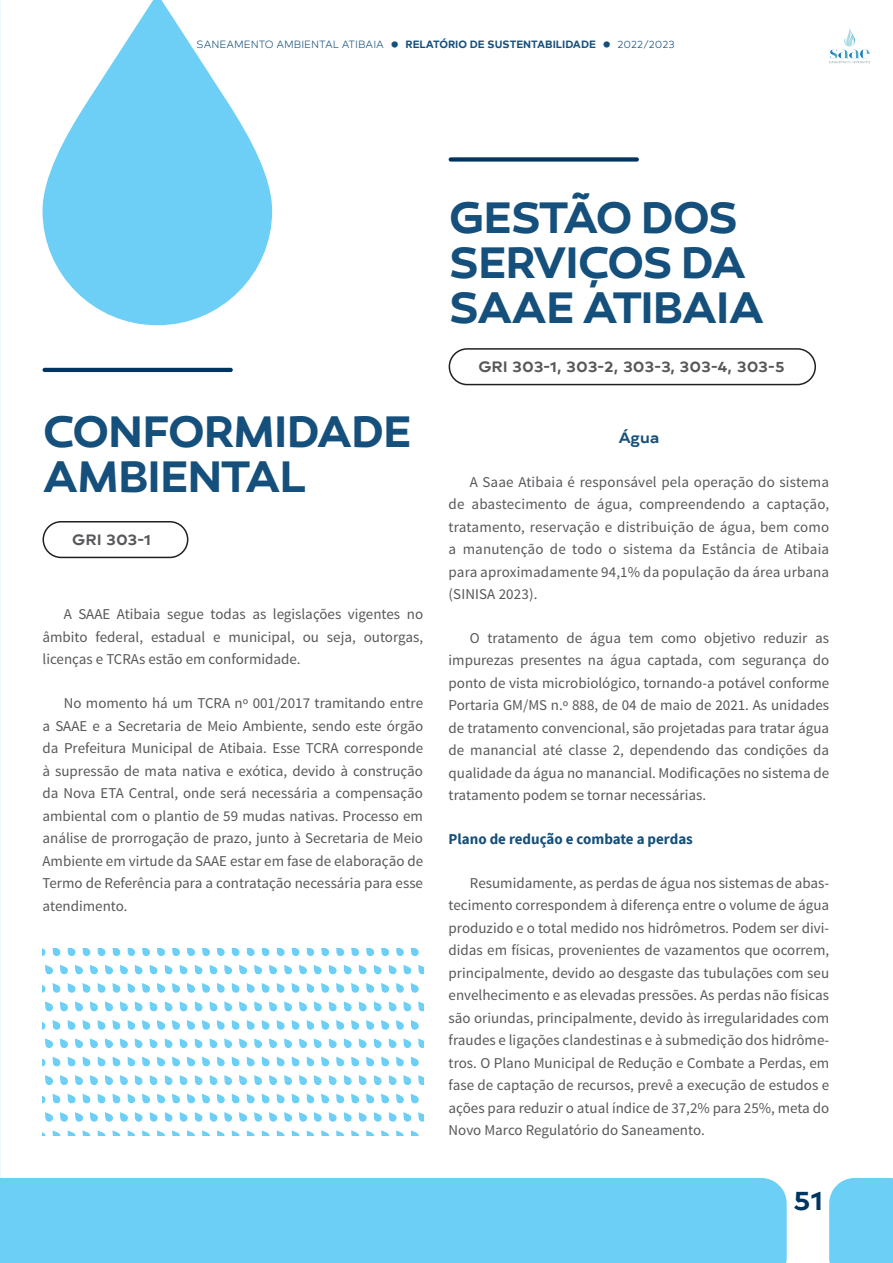
<style>
.page{position:relative;width:893px;height:1263px;background:#fff}
.page>*{position:absolute;margin:0;border:0;box-sizing:border-box;transform-origin:0 0}
.t1{font:600 45px/45px "Canaro";letter-spacing:-.03em;color:#154f7b}
.t2{font:700 36px "Typold";color:#154f7b}
.t3{font:700 27px "Typold Extended";color:#003562}
.t4{font:15px/22.5px "Source Sans Pro";color:#57585a;text-align:justify}
.t5{font:700 15px "Typold Extended";color:#57585a}
.t6{font:700 15px "Source Sans Pro";color:#154f7b}
.t7{font:700 15px "Typold Extended";color:#154f7b}
.t8{font:300 10.5px "Typold";color:#154f7b}
.t9{font:700 10.5px "Typold";color:#154f7b}
</style>
<div class="page">
<img style="left:43px;top:948px;width:380px;height:187px">
<svg style="left:43px;top:0;width:229px;height:325px;fill:#6dcff6"></svg>
<div style="left:1px;top:1178px;width:786px;height:85px;background:#6bcff6"></div>
<div style="left:829px;top:1178px;width:64px;height:85px;background:#6bcff6"></div>
<img style="left:829px;top:27px;width:41px;height:37px">
<div style="left:43px;top:521px;width:145px;height:37px;border:2px solid #231f20;border-radius:18px"></div>
<div style="left:449px;top:348px;width:367px;height:37px;border:2px solid #231f20;border-radius:18px"></div>
<hr style="left:43px;top:368px;width:190px;height:4px;background:#003562;border-radius:2px">
<div style="left:449px;top:157px;width:190px;height:5px;background:#003562;border-radius:2px"></div>
<svg style="left:0;top:1px;width:1px;height:1262px"></svg>
<p class="t8" style="left:197px;top:37px;width:189px">SANEAMENTO AMBIENTAL ATIBAIA</p>
<h2 class="t2" style="left:389px;top:4px;width:12px">.</h2>
<p class="t9" style="left:406px;top:36px;width:192px">RELATÓRIO DE SUSTENTABILIDADE</p>
<h2 class="t2" style="left:601px;top:4px;width:12px">.</h2>
<p class="t8" style="left:617px;top:37px;width:59px">2022/2023</p>
<h1 class="t1" style="left:449px;top:195px;width:317px">GESTÃO DOS<br>SERVIÇOS DA<br>SAAE ATIBAIA</h1>
<h1 class="t1" style="left:43px;top:409px;width:370px">CONFORMIDADE<br>AMBIENTAL</h1>
<p class="t5" style="left:72px;top:527px;width:80px">GRI 303-1</p>
<p class="t4" style="left:43px;top:603px;width:382px;text-indent:21px">A SAAE Atibaia segue todas as legislações vigentes no âmbito federal, estadual e municipal, ou seja, outorgas, licenças e TCRAs estão em conformidade.</p>
<p class="t4" style="left:43px;top:692px;width:382px;text-indent:21px">No momento há um TCRA nº 001/2017 tramitando entre a SAAE e a Secretaria de Meio Ambiente, sendo este órgão da Prefeitura Municipal de Atibaia. Esse TCRA corresponde à supressão de mata nativa e exótica, devido à construção da Nova ETA Central, onde será necessária a compensação ambiental com o plantio de 59 mudas nativas. Processo em análise de prorrogação de prazo, junto à Secretaria de Meio Ambiente em virtude da SAAE estar em fase de elaboração de Termo de Referência para a contratação necessária para esse atendimento.</p>
<p class="t5" style="left:478px;top:354px;width:308px">GRI 303-1, 303-2, 303-3, 303-4, 303-5</p>
<p class="t7" style="left:618px;top:425px;width:43px">Água</p>
<p class="t4" style="left:449px;top:471px;width:382px;text-indent:21px">A Saae Atibaia é responsável pela operação do sistema de abastecimento de água, compreendendo a captação, tratamento, reservação e distribuição de água, bem como a manutenção de todo o sistema da Estância de Atibaia para aproximadamente 94,1% da população da área urbana (SINISA 2023).</p>
<p class="t4" style="left:449px;top:627px;width:382px;text-indent:21px">O tratamento de água tem como objetivo reduzir as impurezas presentes na água captada, com segurança do ponto de vista microbiológico, tornando-a potável conforme Portaria GM/MS n.º 888, de 04 de maio de 2021. As unidades de tratamento convencional, são projetadas para tratar água de manancial até classe 2, dependendo das condições da qualidade da água no manancial. Modificações no sistema de tratamento podem se tornar necessárias.</p>
<p class="t6" style="left:449px;top:829px;width:246px">Plano de redução e combate a perdas</p>
<p class="t4" style="left:449px;top:872px;width:382px;text-indent:21px">Resumidamente, as perdas de água nos sistemas de abas&shy;tecimento correspondem à diferença entre o volume de água produzido e o total medido nos hidrômetros. Podem ser divi&shy;didas em físicas, provenientes de vazamentos que ocorrem, principalmente, devido ao desgaste das tubulações com seu envelhecimento e as elevadas pressões. As perdas não físicas são oriundas, principalmente, devido às irregularidades com fraudes e ligações clandestinas e à submedição dos hidrôme&shy;tros. O Plano Municipal de Redução e Combate a Perdas, em fase de captação de recursos, prevê a execução de estudos e ações para reduzir o atual índice de 37,2% para 25%, meta do Novo Marco Regulatório do Saneamento.</p>
<h3 class="t3" style="left:793px;top:1178px;width:32px">51</h3>
</div>
